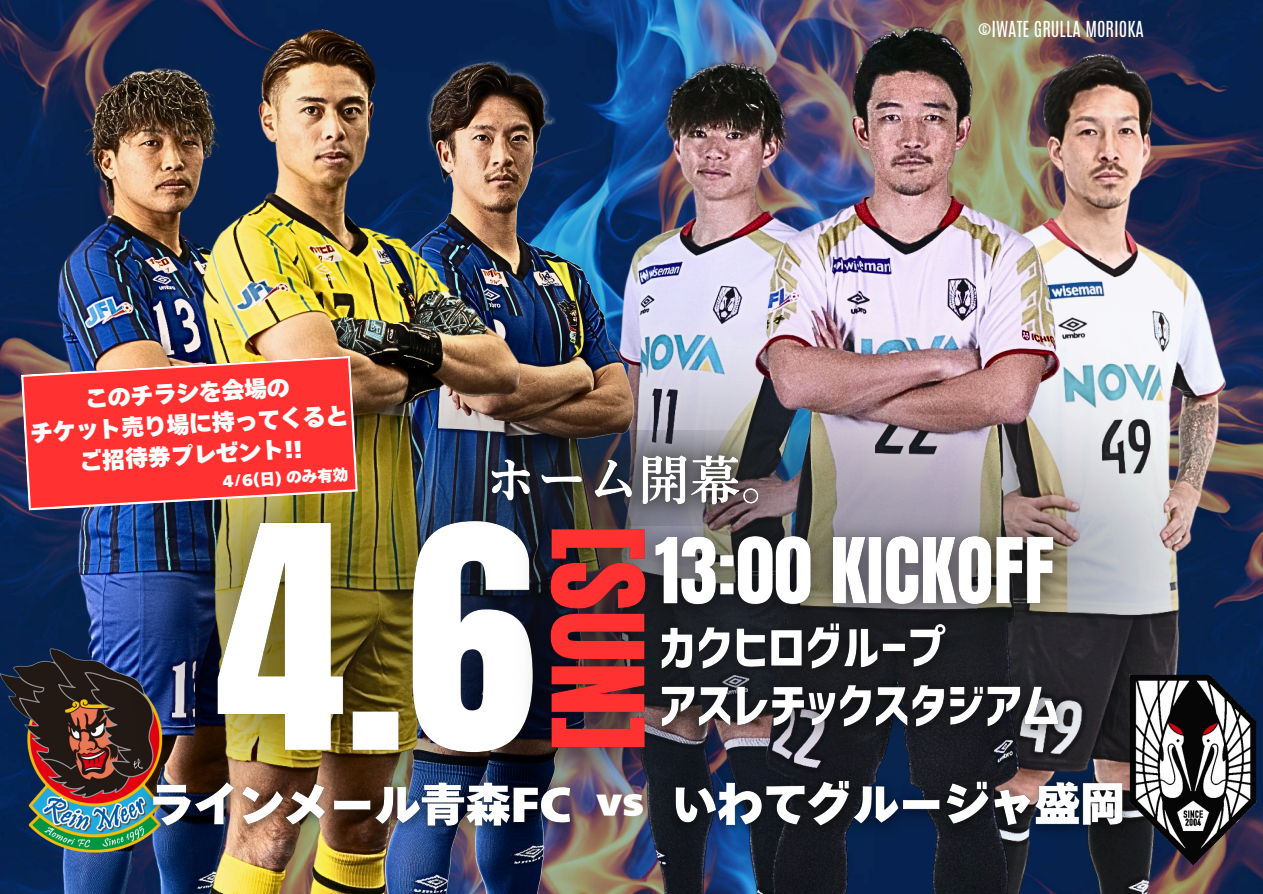
<style>
.page{position:relative;width:1263px;height:894px;background:#fff}
.page>*{position:absolute;margin:0;border:0;box-sizing:border-box;transform-origin:0 0}
.t1{font:37.05px "Tazugane Info Std N X Black";color:#fff}
.t2{font:22.8px "Tazugane Info Std N X Black";color:#fff}
.t3{font:18.45px "Antonio";color:#fff}
.t4{font:15.45px "Tazugane Info Std N X Black";color:#fff}
</style>
<div class="page">
<img style="left:924px;top:0;width:339px;height:893px">
<img style="left:813px;top:0;width:111px;height:893px">
<img style="left:0;top:0;width:813px;height:893px">
<img style="left:31px;top:289px;width:1232px;height:11px">
<img style="left:21px;top:300px;width:1242px;height:550px">
<img style="left:0;top:638px;width:105px;height:224px">
<img style="left:105px;top:417px;width:543px;height:457px">
<img style="left:1128px;top:672px;width:130px;height:197px">
<img style="left:499px;top:528px;width:189px;height:265px">
<img style="left:622px;top:505px;width:464px;height:135px">
<img style="left:426px;top:430px;width:396px;height:95px">
<img style="left:640px;top:603px;width:440px;height:147px">
<img style="left:133px;top:762px;width:457px;height:84px">
<img style="left:656px;top:762px;width:486px;height:85px">
<img style="left:469px;top:434px;width:323px;height:94px">
<svg style="left:21px;top:356px;width:337px;height:154px;background:#ed423e"></svg>
<p class="t2" style="left:85px;top:383px;width:206px;rotate:-3deg">このチラシを会場の</p>
<p class="t2" style="left:30px;top:417px;width:320px;rotate:-3deg">チケット売り場に持ってくると</p>
<p class="t2" style="left:79px;top:445px;width:225px;rotate:-3deg">ご招待券プレゼント!!</p>
<p class="t4" style="left:222px;top:470px;width:127px;rotate:-3deg">4/6(日) のみ有効</p>
<p class="t1" style="left:596px;top:776px;width:50px">vs</p>
<p class="t3" style="left:978px;top:16px;width:167px">©IWATE GRULLA MORIOKA</p>
</div>
